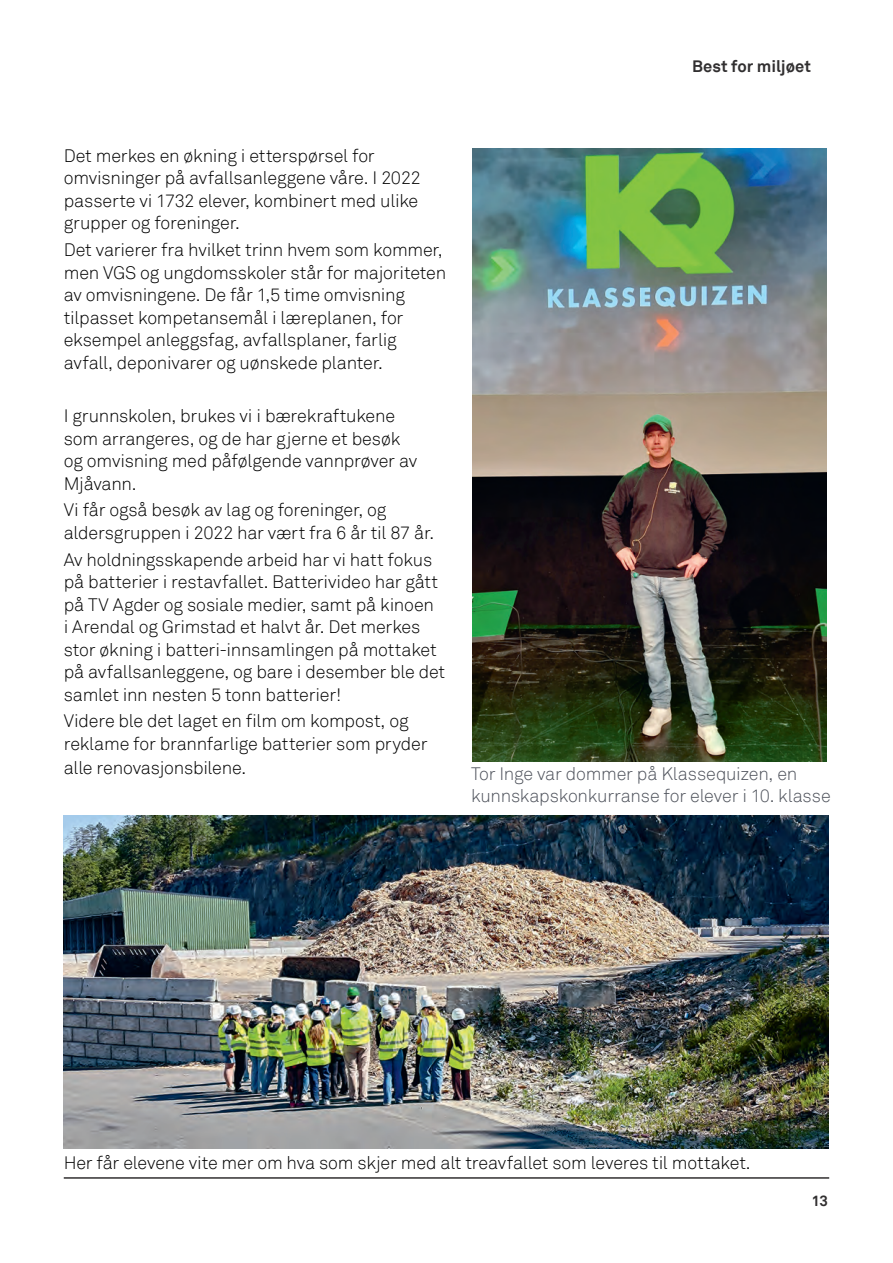
<style>
.page{position:relative;width:893px;height:1263px;background:#fff}
.page>*{position:absolute;margin:0;border:0;box-sizing:border-box;transform-origin:0 0}
.t1{font:300 18px/22.5px "Akkurat";letter-spacing:-.01em;color:#000001}
.t2{font:300 18px/22.5px "Akkurat";letter-spacing:-.01em;color:#4f535c}
.t3{font:700 16.5px "Akkurat";color:#312f30}
.t4{font:700 15px "Akkurat";color:#312f30}
</style>
<div class="page">
<img style="left:472px;top:149px;width:354px;height:613px">
<hr style="left:64px;top:1177px;width:765px;height:2px;background:#312f30">
<img style="left:64px;top:815px;width:765px;height:333px">
<p class="t3" style="left:692px;top:56px;width:120px">Best for miljøet</p>
<p class="t1" style="left:64px;top:145px;width:358px">Det merkes en økning i etterspørsel for omvisninger på avfallsanleggene våre. I 2022 passerte vi 1732 elever, kombinert med ulike grupper og foreninger.</p>
<p class="t1" style="left:64px;top:239px;width:384px">Det varierer fra hvilket trinn hvem som kommer, men VGS og ungdomsskoler står for majoriteten av omvisningene. De får 1,5 time omvisning tilpasset kompetansemål i læreplanen, for eksempel anleggsfag, avfallsplaner, farlig avfall, deponivarer og uønskede planter.</p>
<p class="t1" style="left:64px;top:405px;width:355px">I grunnskolen, brukes vi i bærekraftukene som arrangeres, og de har gjerne et besøk og omvisning med påfølgende vannprøver av Mjåvann.</p>
<p class="t1" style="left:64px;top:499px;width:372px">Vi får også besøk av lag og foreninger, og aldersgruppen i 2022 har vært fra 6 år til 87 år.</p>
<p class="t1" style="left:64px;top:548px;width:383px">Av holdningsskapende arbeid har vi hatt fokus på batterier i restavfallet. Batterivideo har gått på TV Agder og sosiale medier, samt på kinoen<br>i Arendal og Grimstad et halvt år. Det merkes stor økning i batteri-innsamlingen på mottaket på avfallsanleggene, og bare i desember ble det samlet inn nesten 5 tonn batterier!</p>
<p class="t1" style="left:64px;top:710px;width:365px;line-height:23.2px">Videre ble det laget en film om kompost, og reklame for brannfarlige batterier som pryder alle renovasjonsbilene.</p>
<p class="t2" style="left:471px;top:762px;width:361px">Tor Inge var dommer på Klassequizen, en kunnskapskonkurranse for elever i 10. klasse</p>
<p class="t1" style="left:64px;top:1152px;width:688px">Her får elevene vite mer om hva som skjer med alt treavfallet som leveres til mottaket.</p>
<p class="t4" style="left:811px;top:1191px;width:18px">13</p>
</div>
